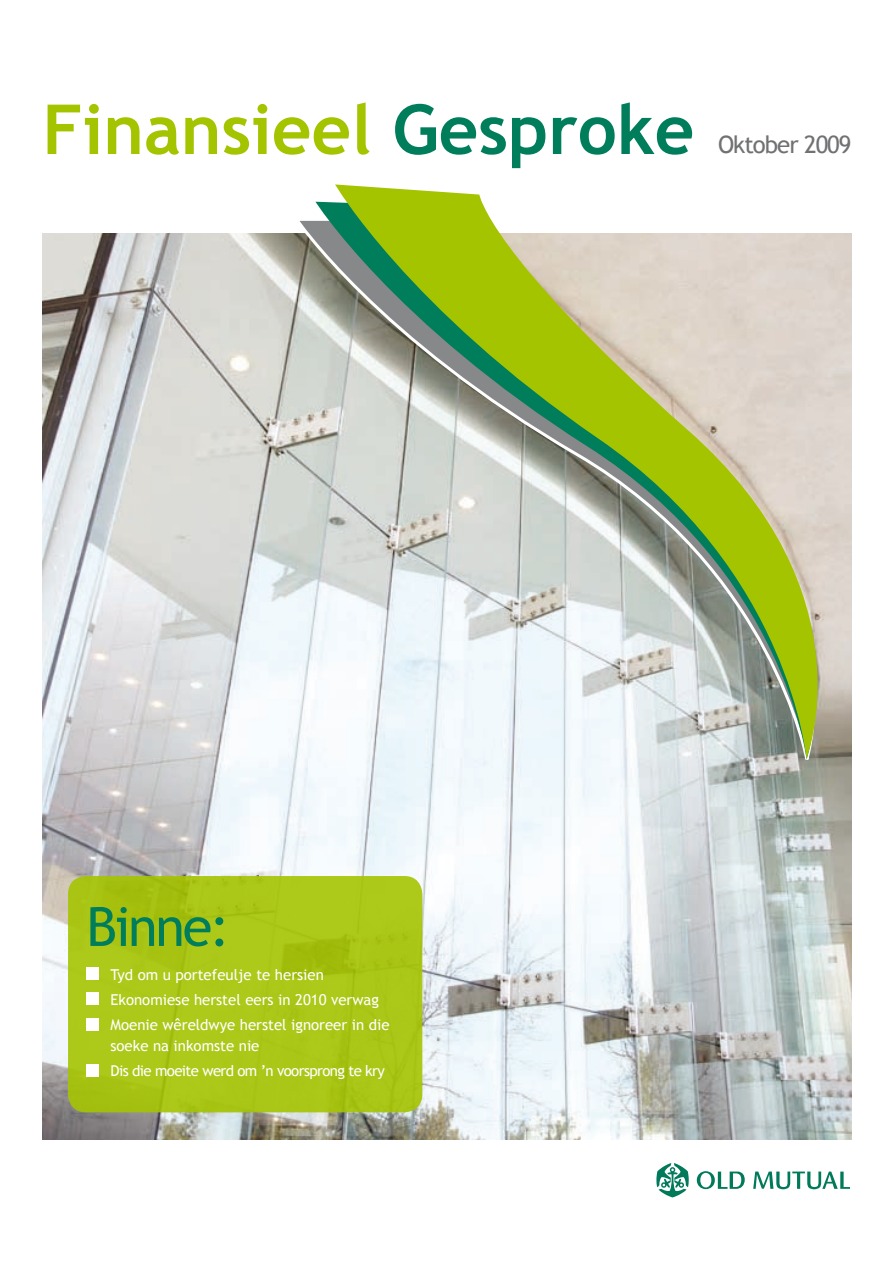
<style>
.page{position:relative;width:893px;height:1263px;background:#fff}
.page>*{position:absolute;margin:0;border:0;box-sizing:border-box;transform-origin:0 0}
.t1{font:700 69px "Trebuchet MS";color:#a5c400}
.t2{font:54px "Trebuchet MS";letter-spacing:-.04em;color:#007e5c}
.t3{font:24px "Trebuchet MS";letter-spacing:-.04em;color:#707173}
.t4{font:15px/25.2px "Trebuchet MS";color:#fff}
.t5{font:15px/25.2px "Trebuchet MS";letter-spacing:-.04em;color:#fff}
.s1{color:#007e5c}
</style>
<div class="page">
<img style="left:43px;top:234px;width:808px;height:906px">
<svg style="left:656px;top:1163px;width:33px;height:34px"></svg>
<svg style="left:697px;top:1171px;width:48px;height:18px"></svg>
<svg style="left:753px;top:1171px;width:97px;height:18px"></svg>
<svg style="left:294px;top:220px;width:558px;height:542px"></svg>
<svg style="left:315px;top:202px;width:20px;height:557px"></svg>
<svg style="left:335px;top:184px;width:517px;height:575px"></svg>
<div style="left:68px;top:876px;width:354px;height:236px;background:#abc818;border-radius:18px"></div>
<div style="left:86px;top:968px;width:12px;height:12px;background:#fff"></div>
<div style="left:86px;top:993px;width:12px;height:12px;background:#fff"></div>
<div style="left:86px;top:1018px;width:12px;height:12px;background:#fff"></div>
<div style="left:86px;top:1064px;width:12px;height:12px;background:#fff"></div>
<h1 class="t1" style="left:43px;top:86px;width:653px">Finansieel <span class="s1">Gesproke</span></h1>
<h3 class="t3" style="left:718px;top:130px;width:135px">Oktober 2009</h3>
<h2 class="t2" style="left:86px;top:895px;width:145px">Binne:</h2>
<p class="t4" style="left:110px;top:962px;width:281px">Tyd om u portefeulje te hersien<br>Ekonomiese herstel eers in 2010 verwag<br>Moenie wêreldwye herstel ignoreer in die</p>
<p class="t5" style="left:110px;top:1033px;width:276px">soeke na inkomste nie<br>Dis die moeite werd om ’n voorsprong te kry</p>
</div>
